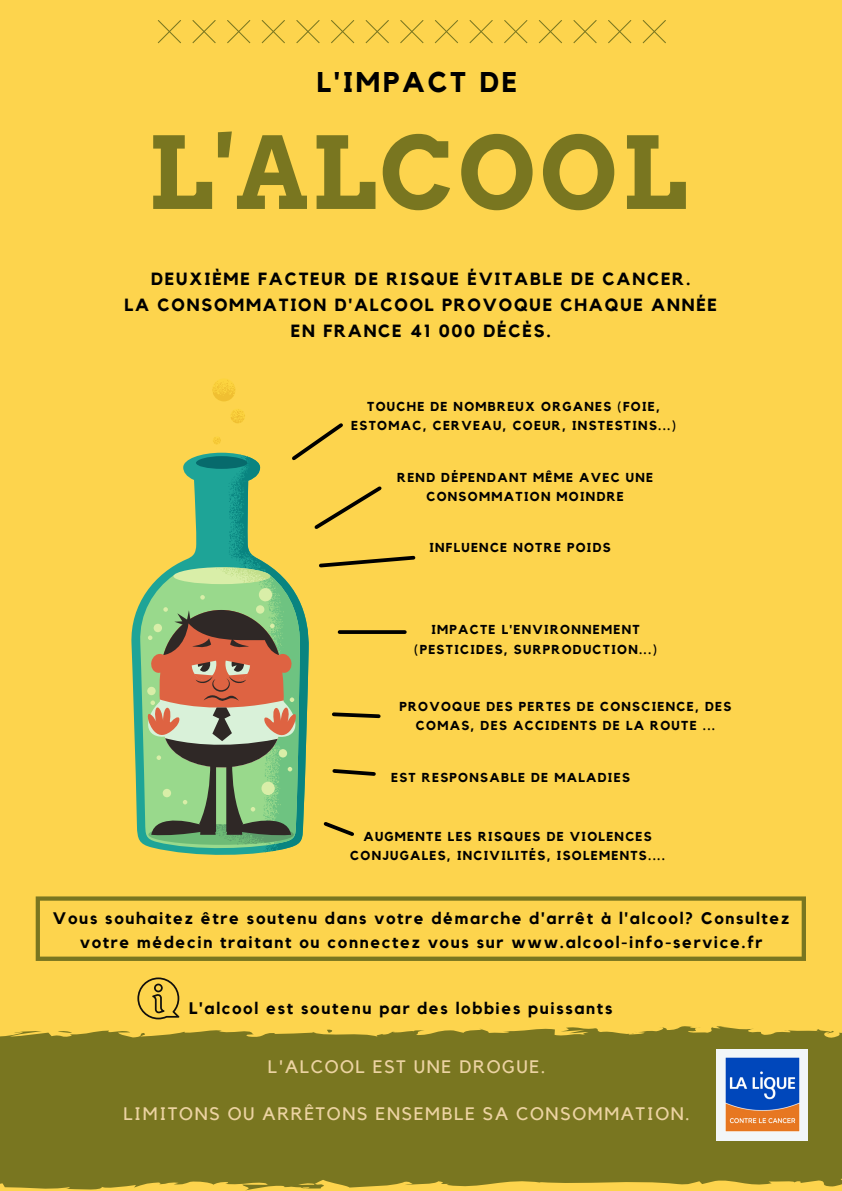
<style>
.page{position:relative;width:842px;height:1191px;background:#fff}
.page>*{position:absolute;margin:0;border:0;box-sizing:border-box;transform-origin:0 0}
.t1{font:700 99.5px "Arvo";letter-spacing:.03em;color:#797620}
.t2{font:700 28.4px "Kollektif";letter-spacing:.1em;color:#000}
.t3{font:18px "Kollektif";letter-spacing:.09em;color:#ecd3a2}
.t4{font:700 17.6px/26.2px "Kollektif";letter-spacing:.1em;color:#000;text-align:center}
.t5{font:700 16.7px/24.6px "Kollektif";letter-spacing:.1em;color:#000;text-align:center}
.t6{font:700 12.9px/19.3px "Kollektif";letter-spacing:.1em;color:#000;text-align:center}
</style>
<div class="page">
<div style="left:0;top:0;width:842px;height:1190px;background:#fdd44d"></div>
<div style="left:0;top:1026px;width:842px;height:156px;background:#797620"></div>
<svg style="left:158px;top:20px;width:508px;height:23px"></svg>
<svg style="left:36px;top:896px;width:770px;height:64px"></svg>
<div style="left:212px;top:378px;width:23px;height:23px;background:#fcd43f;border-radius:50%"></div>
<svg style="left:212px;top:380px;width:23px;height:21px"></svg>
<svg style="left:131px;top:605px;width:136px;height:249px"></svg>
<svg style="left:139px;top:597px;width:4px;height:254px"></svg>
<svg style="left:143px;top:409px;width:273px;height:443px"></svg>
<div style="left:716px;top:1048px;width:92px;height:92px;background:#f2f6f8"></div>
<img style="left:725px;top:1057px;width:74px;height:74px">
<svg style="left:137px;top:977px;width:42px;height:42px"></svg>
<p class="t2" style="left:317px;top:69px;width:202px">L'IMPACT DE</p>
<p class="t1" style="left:148px;top:113px;width:541px">L'ALCOOL</p>
<p class="t4" style="left:151px;top:266px;width:541px">DEUXIÈME FACTEUR DE RISQUE ÉVITABLE DE CANCER.</p>
<p class="t4" style="left:125px;top:292px;width:594px">LA CONSOMMATION D'ALCOOL PROVOQUE CHAQUE ANNÉE<br>EN FRANCE 41 000 DÉCÈS.</p>
<p class="t6" style="left:351px;top:397px;width:326px">TOUCHE DE NOMBREUX ORGANES (FOIE,<br>ESTOMAC, CERVEAU, COEUR, INSTESTINS...)</p>
<p class="t6" style="left:397px;top:468px;width:258px">REND DÉPENDANT MÊME AVEC UNE<br>CONSOMMATION MOINDRE</p>
<p class="t6" style="left:429px;top:538px;width:183px">INFLUENCE NOTRE POIDS</p>
<p class="t6" style="left:414px;top:620px;width:244px">IMPACTE L'ENVIRONNEMENT (PESTICIDES, SURPRODUCTION...)</p>
<p class="t6" style="left:399px;top:697px;width:334px">PROVOQUE DES PERTES DE CONSCIENCE, DES<br>COMAS, DES ACCIDENTS DE LA ROUTE ...</p>
<p class="t6" style="left:391px;top:768px;width:240px">EST RESPONSABLE DE MALADIES</p>
<p class="t6" style="left:350px;top:827px;width:316px">AUGMENTE LES RISQUES DE VIOLENCES<br>CONJUGALES, INCIVILITÉS, ISOLEMENTS....</p>
<p class="t5" style="left:53px;top:906px;width:738px">Vous souhaitez être soutenu dans votre démarche d'arrêt à l'alcool? Consultez votre médecin traitant ou connectez vous sur www.alcool-info-service.fr</p>
<p class="t5" style="left:189px;top:996px;width:425px">L'alcool est soutenu par des lobbies puissants</p>
<p class="t3" style="left:268px;top:1057px;width:279px">L'ALCOOL EST UNE DROGUE.</p>
<p class="t3" style="left:123px;top:1104px;width:568px">LIMITONS OU ARRÊTONS ENSEMBLE SA CONSOMMATION.</p>
</div>
